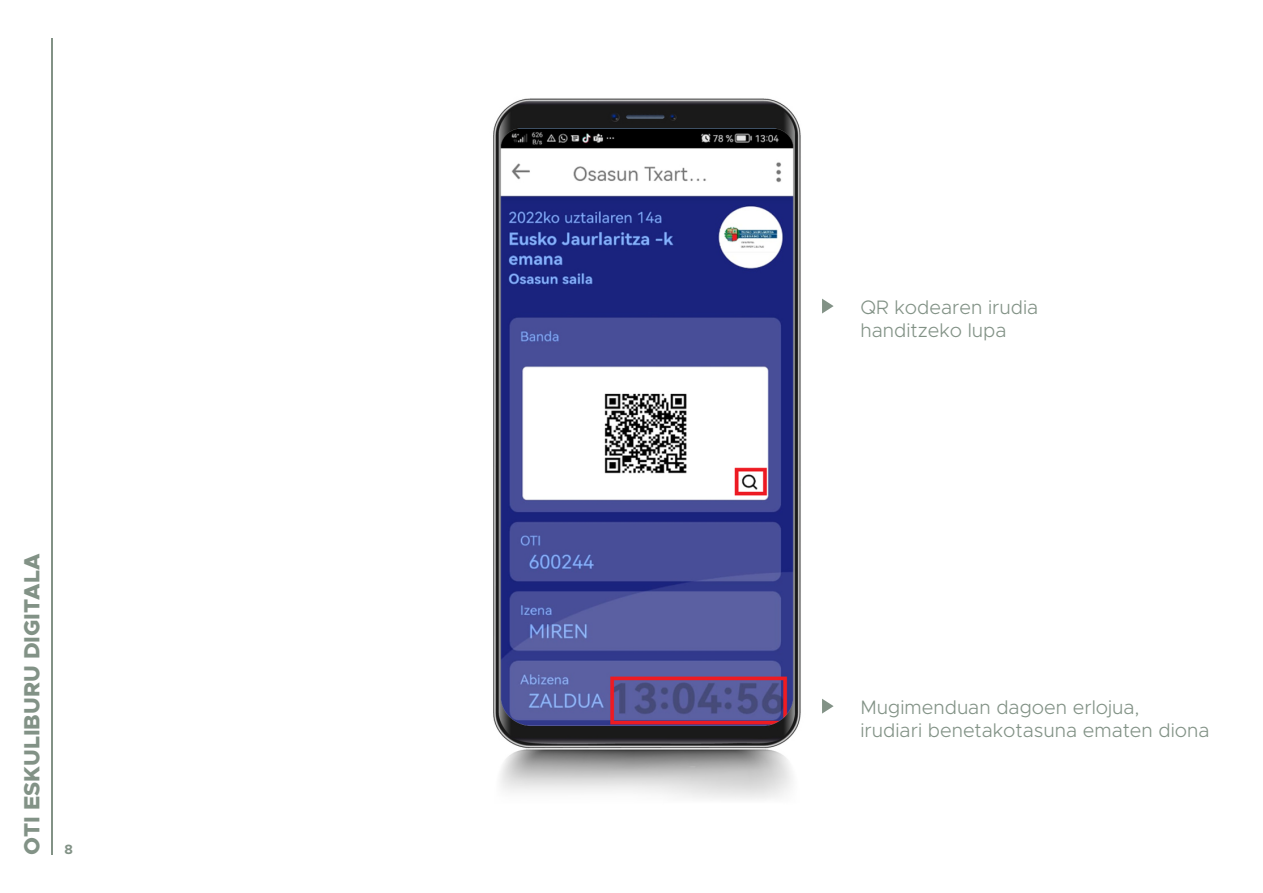
<style>
.page{position:relative;width:1263px;height:893px;background:#fff}
.page>*{position:absolute;margin:0;border:0;box-sizing:border-box;transform-origin:0 0}
.t1{font:800 22.05px "Metropolis";color:#829286}
.t2{font:300 19.5px/23.4px "Metropolis";color:#829286}
.t3{font:700 13.5px "Metropolis";color:#829286}
</style>
<div class="page">
<hr style="left:51px;top:38px;width:2px;height:817px;background:#829286">
<img style="left:493px;top:98px;width:330px;height:702px">
<svg style="left:822px;top:299px;width:12px;height:15px"></svg>
<svg style="left:822px;top:699px;width:12px;height:15px"></svg>
<p class="t1" style="left:18px;top:855px;width:303px;rotate:-90deg">OTI ESKULIBURU DIGITALA</p>
<p class="t3" style="left:65px;top:840px;width:10px">8</p>
<p class="t2" style="left:860px;top:295px;width:179px">QR kodearen irudia handitzeko lupa</p>
<p class="t2" style="left:860px;top:695px;width:351px">Mugimenduan dagoen erlojua,<br>irudiari benetakotasuna ematen diona</p>
</div>
